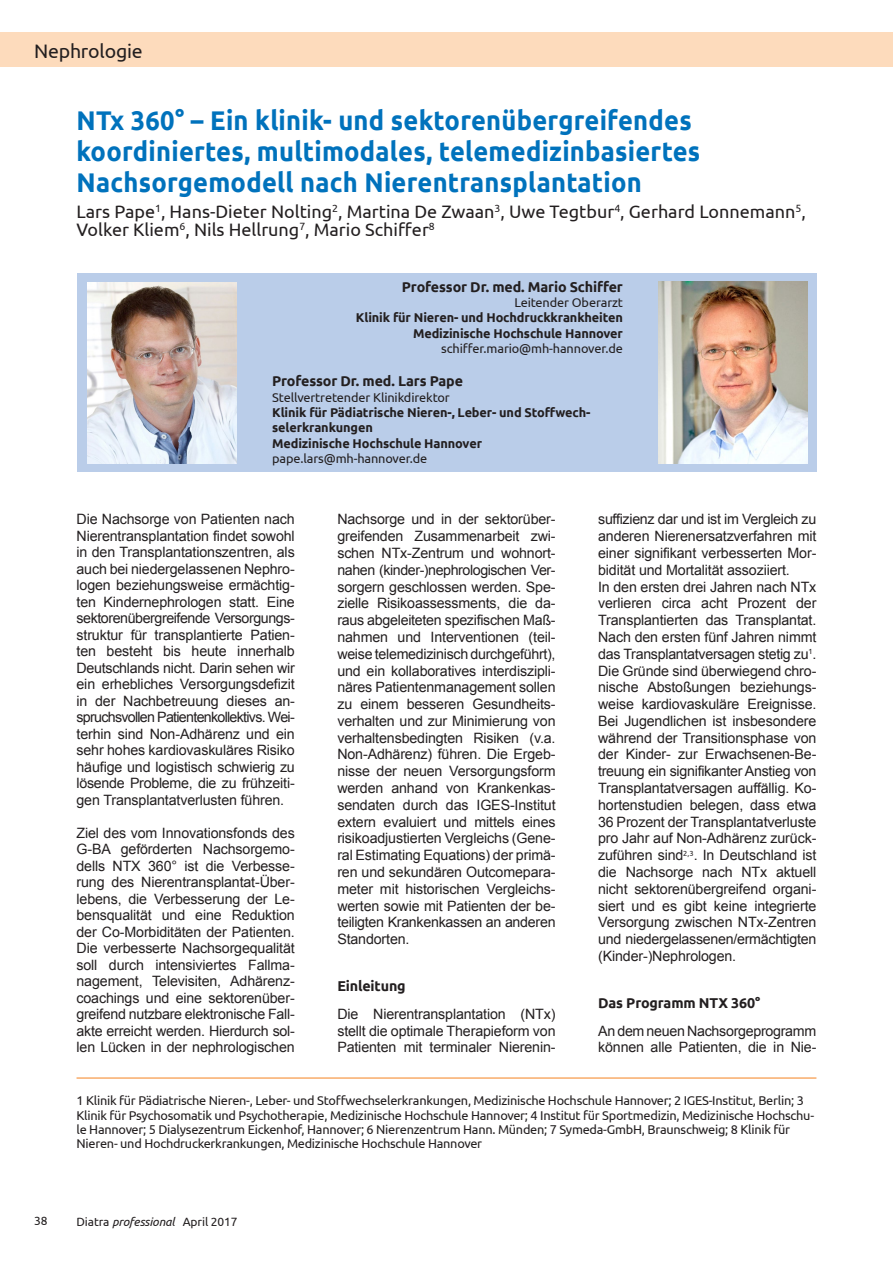
<style>
.page{position:relative;width:893px;height:1263px;background:#fff}
.page>*{position:absolute;margin:0;border:0;box-sizing:border-box;transform-origin:0 0}
.Ü_2{font:700 27px/30.6px "Ubuntu";letter-spacing:.01em;color:#0072bc;scale:.94 1}
.t1{font:19.5px "Ubuntu";letter-spacing:-.01em;color:#231f20}
.Ü_2-2{font:18px/18px "Ubuntu";color:#231f20}
.Text{font:14.25px/16.8px "Arial";letter-spacing:-.01em;color:#231f20;text-align:justify}
.Bilduntertitel{font:700 14.25px "Ubuntu";letter-spacing:-.01em;color:#231f20}
.Zwischentitel_fett{font:700 14.25px "Ubuntu";letter-spacing:-.01em;color:#231f20}
.Text-2{font:700 14.25px "Ubuntu";letter-spacing:-.01em;color:#231f20}
.Bilduntertitel-2{font:12.75px/14.2px "Ubuntu";letter-spacing:-.02em;color:#231f20}
.Bilduntertitel-3{font:700 12.75px/15.3px "Ubuntu";letter-spacing:-.01em;color:#231f20}
.t2{font:12px "Ubuntu";letter-spacing:-.01em;color:#231f20}
.s1{font-style:italic}
</style>
<div class="page">
<div style="left:0;top:33px;width:893px;height:34px;background:#fddbbc"></div>
<div style="left:77px;top:274px;width:739px;height:198px;background:#bacde9"></div>
<img style="left:87px;top:282px;width:149px;height:182px">
<img style="left:659px;top:282px;width:149px;height:181px">
<hr style="left:77px;top:1078px;width:739px;height:1px;background:#f58220">
<h2 class="t1" style="left:34px;top:39px;width:110px">Nephrologie</h2>
<p class="Ü_2" style="left:77px;top:105px;width:665px">NTx 360° – Ein klinik- und sektorenübergreifendes koordiniertes, multimodales, telemedizinbasiertes<br>Nachsorgemodell nach Nierentransplantation</p>
<p class="Ü_2-2" style="left:77px;top:202px;width:731px">Lars Pape<sup>1</sup>, Hans-Dieter Nolting<sup>2</sup>, Martina De Zwaan<sup>3</sup>, Uwe Tegtbur<sup>4</sup>, Gerhard Lonnemann<sup>5</sup>,<br>Volker Kliem<sup>6</sup>, Nils Hellrung<sup>7</sup>, Mario Schiffer<sup>8</sup></p>
<p class="Bilduntertitel" style="left:402px;top:278px;width:223px">Professor Dr. med. Mario Schiffer</p>
<p class="Bilduntertitel-2" style="left:514px;top:295px;width:110px">Leitender Oberarzt</p>
<p class="Bilduntertitel-3" style="left:356px;top:310px;width:269px">Klinik für Nieren- und Hochdruckkrankheiten</p>
<p class="Bilduntertitel-3" style="left:413px;top:325px;width:211px">Medizinische Hochschule Hannover</p>
<p class="Bilduntertitel-2" style="left:441px;top:341px;width:183px">schiffer.mario@mh-hannover.de</p>
<p class="Bilduntertitel" style="left:272px;top:373px;width:192px">Professor Dr. med. Lars Pape</p>
<p class="Bilduntertitel-2" style="left:272px;top:390px;width:179px">Stellvertretender Klinikdirektor</p>
<p class="Bilduntertitel-3" style="left:272px;top:405px;width:320px">Klinik für Pädiatrische Nieren-, Leber- und Stoffwech&shy;selerkrankungen</p>
<p class="Bilduntertitel-3" style="left:272px;top:435px;width:211px">Medizinische Hochschule Hannover</p>
<p class="Bilduntertitel-2" style="left:272px;top:451px;width:157px">pape.lars@mh-hannover.de</p>
<p class="Text" style="left:77px;top:511px;width:220px">Die Nachsorge von Patienten nach Nierentransplantation findet sowohl in den Transplantationszentren, als auch bei niedergelassenen Nephro&shy;logen beziehungsweise ermächtig&shy;ten Kindernephrologen statt. Eine sektorenübergreifende Versorgungs&shy;struktur für transplantierte Patien&shy;ten besteht bis heute innerhalb Deutschlands nicht. Darin sehen wir ein erhebliches Versorgungsdefizit in der Nachbetreuung dieses an&shy;spruchsvollen Patientenkollektivs. Wei&shy;terhin sind Non-Adhärenz und ein sehr hohes kardiovaskuläres Risiko häufige und logistisch schwierig zu lösende Probleme, die zu frühzeiti&shy;gen Transplantatverlusten führen.</p>
<p class="Text" style="left:77px;top:825px;width:220px">Ziel des vom Innovationsfonds des G-BA geförderten Nachsorgemo&shy;dells NTX 360° ist die Verbesse&shy;rung des Nierentransplantat-Über&shy;lebens, die Verbesserung der Le&shy;bensqualität und eine Reduktion der Co-Morbiditäten der Patienten.<br>Die verbesserte Nachsorgequalität soll durch intensiviertes Fallma&shy;nagement, Televisiten, Adhärenz&shy;coachings und eine sektorenüber&shy;greifend nutzbare elektronische Fall&shy;akte erreicht werden. Hierdurch sol&shy;len Lücken in der nephrologischen</p>
<p class="Text" style="left:337px;top:511px;width:220px">Nachsorge und in der sektorüber&shy;greifenden Zusammenarbeit zwi&shy;schen NTx-Zentrum und wohnort&shy;nahen (kinder-)nephrologischen Ver&shy;sorgern geschlossen werden. Spe&shy;zielle Risikoassessments, die da&shy;raus abgeleiteten spezifischen Maß&shy;nahmen und Interventionen (teil&shy;weise telemedizinisch durchgeführt), und ein kollaboratives interdiszipli&shy;näres Patientenmanagement sollen zu einem besseren Gesundheits&shy;verhalten und zur Minimierung von verhaltensbedingten Risiken (v.a.<br>Non-Adhärenz) führen. Die Ergeb&shy;nisse der neuen Versorgungsform werden anhand von Krankenkas&shy;sendaten durch das IGES-Institut extern evaluiert und mittels eines risikoadjustierten Vergleichs (Gene&shy;ral Estimating Equations) der primä&shy;ren und sekundären Outcomepara&shy;meter mit historischen Vergleichs&shy;werten sowie mit Patienten der be&shy;teiligten Krankenkassen an anderen Standorten.</p>
<p class="Text-2" style="left:337px;top:977px;width:70px">Einleitung</p>
<p class="Text" style="left:337px;top:1006px;width:220px">Die Nierentransplantation (NTx) stellt die optimale Therapieform von Patienten mit terminaler Nierenin-</p>
<p class="Text" style="left:598px;top:511px;width:220px">suffizienz dar und ist im Vergleich zu anderen Nierenersatzverfahren mit einer signifikant verbesserten Mor&shy;bidität und Mortalität assoziiert.</p>
<p class="Text" style="left:598px;top:578px;width:220px">In den ersten drei Jahren nach NTx verlieren circa acht Prozent der Transplantierten das Transplantat.<br>Nach den ersten fünf Jahren nimmt das Transplantatversagen stetig zu<sup>1</sup>.<br>Die Gründe sind überwiegend chro&shy;nische Abstoßungen beziehungs&shy;weise kardiovaskuläre Ereignisse.<br>Bei Jugendlichen ist insbesondere während der Transitionsphase von der Kinder- zur Erwachsenen-Be&shy;treuung ein signifikanter Anstieg von Transplantatversagen auffällig. Ko&shy;hortenstudien belegen, dass etwa 36 Prozent der Transplantatverluste pro Jahr auf Non-Adhärenz zurück&shy;zuführen sind<sup>2,3</sup>. In Deutschland ist die Nachsorge nach NTx aktuell nicht sektorenübergreifend organi&shy;siert und es gibt keine integrierte Versorgung zwischen NTx-Zentren und niedergelassenen/ermächtigten (Kinder-)Nephrologen.</p>
<p class="Zwischentitel_fett" style="left:598px;top:994px;width:164px">Das Programm NTX 360°</p>
<p class="Text" style="left:598px;top:1022px;width:220px">An dem neuen Nachsorgeprogramm können alle Patienten, die in Nie-</p>
<p class="Bilduntertitel-2" style="left:77px;top:1093px;width:739px">1 Klinik für Pädiatrische Nieren-, Leber- und Stoffwechselerkrankungen, Medizinische Hochschule Hannover; 2 IGES-Institut, Berlin; 3<br>Klinik für Psychosomatik und Psychotherapie, Medizinische Hochschule Hannover; 4 Institut für Sportmedizin, Medizinische Hochschu&shy;le Hannover; 5 Dialysezentrum Eickenhof, Hannover; 6 Nierenzentrum Hann. Münden; 7 Symeda-GmbH, Braunschweig; 8 Klinik für Nieren- und Hochdruckerkrankungen, Medizinische Hochschule Hannover</p>
<p class="t2" style="left:34px;top:1213px;width:15px">38</p>
<p class="t2" style="left:77px;top:1214px;width:162px">Diatra <span class="s1">professional</span> April 2017</p>
</div>
